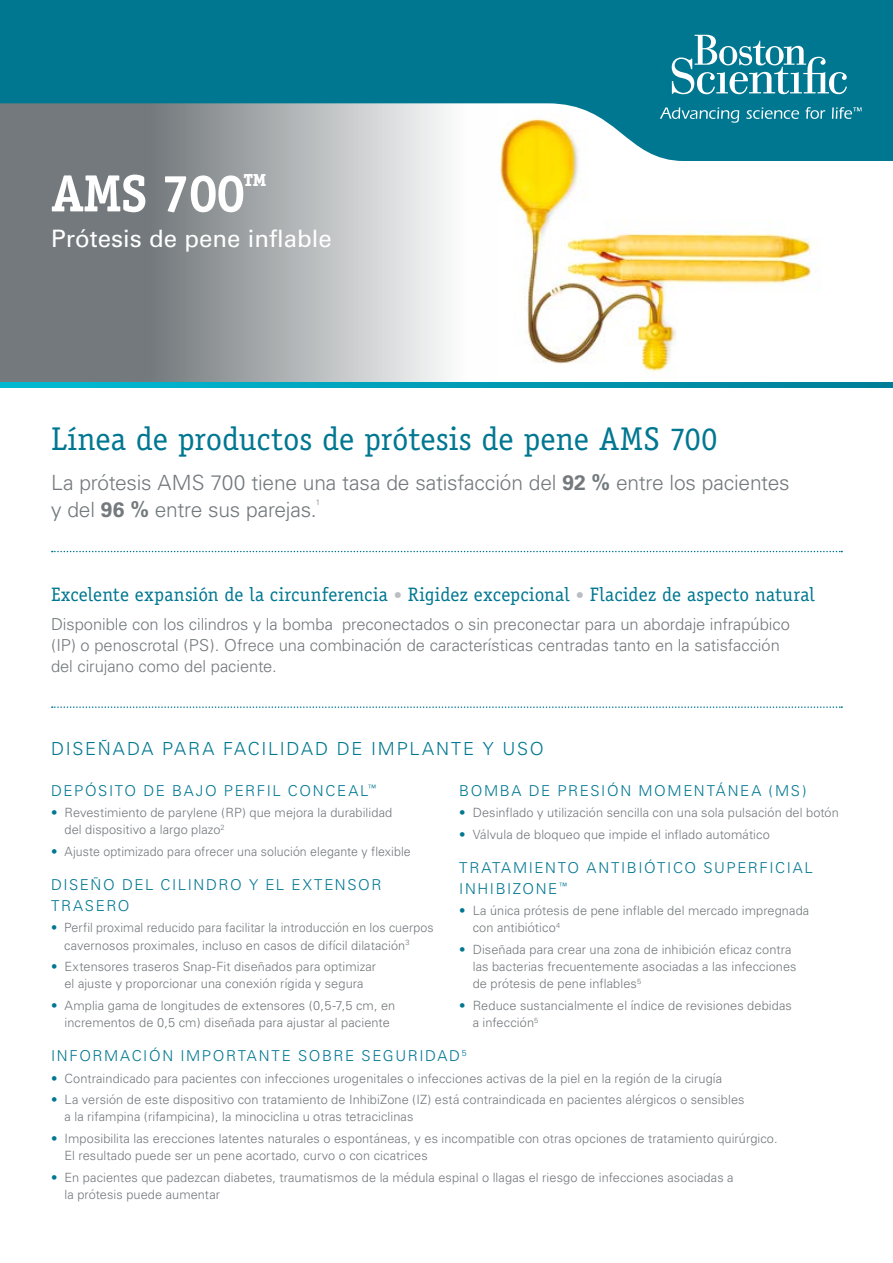
<style>
.page{position:relative;width:893px;height:1263px;background:#fff}
.page>*{position:absolute;margin:0;border:0;box-sizing:border-box;transform-origin:0 0}
.t1{font:700 52.5px "Officina Serif";letter-spacing:-.03em;color:#fff}
.section_title{font:33px "Officina Serif";letter-spacing:-.005em;color:#007791}
.t2{font:24px "Univers";color:#fff}
.body{font:300 21px/27px "Univers CE";letter-spacing:-.01em;color:#73797c}
.PreSubhead{font:19.5px "Officina Serif";letter-spacing:.005em;color:#007791}
.section_title-2{font:300 18px "Univers CE";letter-spacing:.1em;color:#007791}
.body-2{font:300 16.5px/21px "Univers CE";letter-spacing:-.005em;color:#73797c}
.TableHeader{font:300 15px/21px "Univers CE";letter-spacing:.11em;color:#007791}
.body-3{font:300 12.75px/17.2px "Univers CE";letter-spacing:.005em;color:#73797c}
.body-4{font:300 7.8px "Univers CE";color:#73797c}
.s1{font-weight:700}
.s2{font-size:16.5px;color:#babec2}
.s3{color:#007791}
</style>
<div class="page">
<svg style="left:0;top:161px;width:499px;height:222px;background:#a7abad"></svg>
<img style="left:499px;top:161px;width:368px;height:222px">
<svg style="left:0;top:0;width:893px;height:161px;background:#328898"></svg>
<svg style="left:672px;top:35px;width:175px;height:59px"></svg>
<svg style="left:660px;top:107px;width:79px;height:16px"></svg>
<svg style="left:746px;top:107px;width:53px;height:12px"></svg>
<svg style="left:806px;top:107px;width:19px;height:12px"></svg>
<svg style="left:832px;top:107px;width:30px;height:12px"></svg>
<svg style="left:0;top:383px;width:893px;height:5px;background:#009db6"></svg>
<svg style="left:52px;top:706px;width:790px;height:2px"></svg>
<svg style="left:52px;top:551px;width:790px;height:1px"></svg>
<p class="t1" style="left:51px;top:161px;width:218px">AMS 700<sup>™</sup></p>
<p class="t2" style="left:51px;top:225px;width:282px">Prótesis de pene inflable</p>
<p class="section_title" style="left:51px;top:419px;width:668px">Línea de productos de prótesis de pene AMS 700</p>
<p class="body" style="left:51px;top:469px;width:740px">La prótesis AMS 700 tiene una tasa de satisfacción del <span class="s1">92 %</span> entre los pacientes y del <span class="s1">96 %</span> entre sus parejas.</p>
<p class="body-4" style="left:316px;top:498px;width:6px">1</p>
<p class="PreSubhead" style="left:51px;top:583px;width:765px">Excelente expansión de la circunferencia <span class="s2">•</span> Rigidez excepcional <span class="s2">•</span> Flacidez de aspecto natural</p>
<p class="body-2" style="left:51px;top:614px;width:740px">Disponible con los cilindros y la bomba preconectados o sin preconectar para un abordaje infrapúbico (IP) o penoscrotal (PS). Ofrece una combinación de características centradas tanto en la satisfacción del cirujano como del paciente.</p>
<p class="section_title-2" style="left:51px;top:739px;width:494px">DISEÑADA PARA FACILIDAD DE IMPLANTE Y USO</p>
<p class="TableHeader" style="left:51px;top:780px;width:327px">DEPÓSITO DE BAJO PERFIL CONCEAL<sup>™</sup></p>
<p class="body-3" style="left:64px;top:804px;width:329px;text-indent:-13px"><span class="s3">•</span> Revestimiento de parylene (RP) que mejora la durabilidad del dispositivo a largo plazo<sup>2</sup></p>
<p class="body-3" style="left:51px;top:843px;width:361px"><span class="s3">•</span> Ajuste optimizado para ofrecer una solución elegante y flexible</p>
<p class="TableHeader" style="left:51px;top:874px;width:332px">DISEÑO DEL CILINDRO Y EL EXTENSOR<br>TRASERO</p>
<p class="body-3" style="left:64px;top:919px;width:371px;text-indent:-13px"><span class="s3">•</span> Perfil proximal reducido para facilitar la introducción en los cuerpos cavernosos proximales, incluso en casos de difícil dilatación<sup>3</sup></p>
<p class="body-3" style="left:51px;top:958px;width:327px;text-align:center"><span class="s3">•</span> Extensores traseros Snap-Fit diseñados para optimizar el ajuste y proporcionar una conexión rígida y segura</p>
<p class="body-3" style="left:64px;top:997px;width:332px;text-indent:-13px"><span class="s3">•</span> Amplia gama de longitudes de extensores (0,5-7,5 cm, en incrementos de 0,5 cm) diseñada para ajustar al paciente</p>
<p class="TableHeader" style="left:459px;top:780px;width:349px">BOMBA DE PRESIÓN MOMENTÁNEA (MS)</p>
<p class="body-3" style="left:459px;top:804px;width:381px"><span class="s3">•</span> Desinflado y utilización sencilla con una sola pulsación del botón</p>
<p class="body-3" style="left:459px;top:826px;width:312px"><span class="s3">•</span> Válvula de bloqueo que impide el inflado automático</p>
<p class="TableHeader" style="left:459px;top:857px;width:355px">TRATAMIENTO ANTIBIÓTICO SUPERFICIAL<br>INHIBIZONE<sup>™</sup></p>
<p class="body-3" style="left:473px;top:902px;width:338px;text-indent:-13px"><span class="s3">•</span> La única prótesis de pene inflable del mercado impregnada con antibiótico<sup>4</sup></p>
<p class="body-3" style="left:473px;top:941px;width:325px;text-indent:-13px"><span class="s3">•</span> Diseñada para crear una zona de inhibición eficaz contra las bacterias frecuentemente asociadas a las infecciones de prótesis de pene inflables<sup>5</sup></p>
<p class="body-3" style="left:473px;top:997px;width:321px;text-indent:-13px"><span class="s3">•</span> Reduce sustancialmente el índice de revisiones debidas a infección<sup>5</sup></p>
<p class="TableHeader" style="left:51px;top:1045px;width:417px">INFORMACIÓN IMPORTANTE SOBRE SEGURIDAD<sup>5</sup></p>
<p class="body-3" style="left:51px;top:1070px;width:673px"><span class="s3">•</span> Contraindicado para pacientes con infecciones urogenitales o infecciones activas de la piel en la región de la cirugía</p>
<p class="body-3" style="left:64px;top:1091px;width:681px;text-indent:-13px"><span class="s3">•</span> La versión de este dispositivo con tratamiento de InhibiZone (IZ) está contraindicada en pacientes alérgicos o sensibles a la rifampina (rifampicina), la minociclina u otras tetraciclinas</p>
<p class="body-3" style="left:64px;top:1130px;width:715px;text-indent:-13px"><span class="s3">•</span> Imposibilita las erecciones latentes naturales o espontáneas, y es incompatible con otras opciones de tratamiento quirúrgico.<br>El resultado puede ser un pene acortado, curvo o con cicatrices</p>
<p class="body-3" style="left:64px;top:1169px;width:671px;text-indent:-13px"><span class="s3">•</span> En pacientes que padezcan diabetes, traumatismos de la médula espinal o llagas el riesgo de infecciones asociadas a la prótesis puede aumentar</p>
</div>
